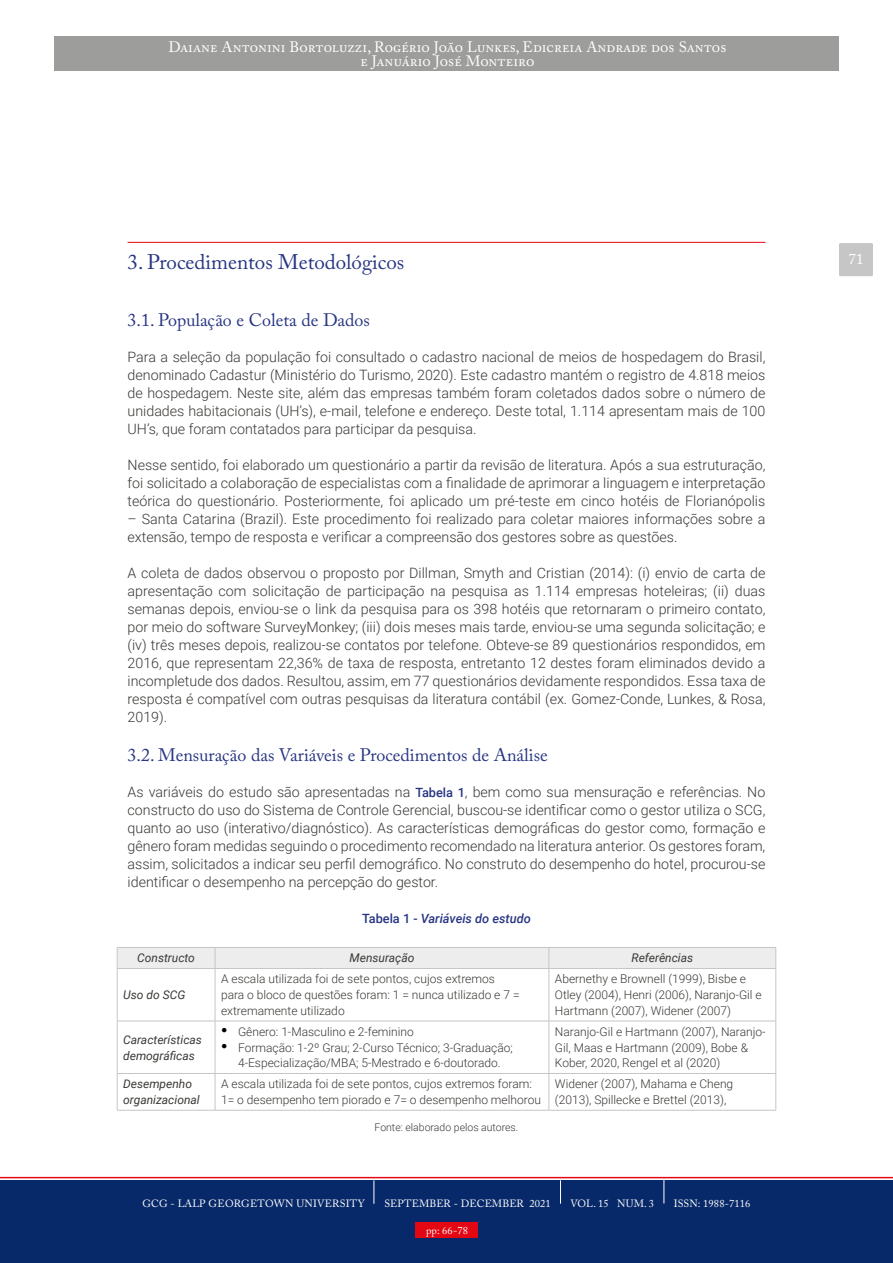
<style>
.page{position:relative;width:893px;height:1263px;background:#fff}
.page>*{position:absolute;margin:0;border:0;box-sizing:border-box;transform-origin:0 0}
.t1{font:21px "Adobe Caslon Pro";color:#283583}
.t2{font:18px "Adobe Caslon Pro";color:#283583}
.t3{font:15px/13.5px "Adobe Caslon Pro";letter-spacing:.005em;color:#fff;text-align:center}
.t4{font:300 14.25px/18px "Roboto";color:#3a3835;text-align:justify}
.t5{font:italic 500 12.75px "Roboto";color:#283583}
.t6{font:300 12px/15.8px "Roboto";color:#3a3835}
.t7{font:italic 12px/15.8px "Roboto";color:#3a3835}
.t8{font:10.5px "Adobe Caslon Pro";letter-spacing:.01em;color:#fff}
.t9{font:300 10.5px "Roboto";color:#3a3835}
.s1{font-weight:500;font-size:12.75px;color:#283583}
.s2{font-style:normal}
.s3{font-family:"Times New Roman";font-weight:400;font-size:18px;color:#000}
</style>
<div class="page">
<div style="left:54px;top:37px;width:785px;height:34px;background:#9d9d9c"></div>
<div style="left:0;top:1180px;width:893px;height:83px;background:#082969"></div>
<div style="left:839px;top:243px;width:34px;height:33px;background:#c6c6c6;border-radius:2px"></div>
<hr style="left:128px;top:242px;width:637px;height:1px;background:#e30613">
<svg style="left:0;top:1177px;width:893px;height:27px"></svg>
<div style="left:117px;top:948px;width:659px;height:20px;background:#ededed"></div>
<hr style="left:117px;top:968px;width:98px;height:1px;background:#c6c6c6">
<hr style="left:117px;top:969px;width:1px;height:52px;background:#c6c6c6">
<hr style="left:215px;top:968px;width:334px;height:1px;background:#c6c6c6">
<hr style="left:215px;top:969px;width:1px;height:52px;background:#c6c6c6">
<hr style="left:549px;top:968px;width:227px;height:1px;background:#c6c6c6">
<hr style="left:549px;top:969px;width:1px;height:52px;background:#c6c6c6">
<hr style="left:775px;top:969px;width:1px;height:52px;background:#c6c6c6">
<hr style="left:117px;top:1021px;width:1px;height:52px;background:#c6c6c6">
<hr style="left:215px;top:1021px;width:1px;height:52px;background:#c6c6c6">
<hr style="left:549px;top:1021px;width:1px;height:52px;background:#c6c6c6">
<hr style="left:775px;top:1021px;width:1px;height:52px;background:#c6c6c6">
<hr style="left:117px;top:1073px;width:98px;height:1px;background:#c6c6c6">
<hr style="left:117px;top:1074px;width:1px;height:36px;background:#c6c6c6">
<hr style="left:215px;top:1073px;width:334px;height:1px;background:#c6c6c6">
<hr style="left:215px;top:1074px;width:1px;height:36px;background:#c6c6c6">
<hr style="left:549px;top:1073px;width:227px;height:1px;background:#c6c6c6">
<hr style="left:549px;top:1074px;width:1px;height:36px;background:#c6c6c6">
<hr style="left:775px;top:1074px;width:1px;height:36px;background:#c6c6c6">
<hr style="left:117px;top:1110px;width:98px;height:1px;background:#c6c6c6">
<hr style="left:215px;top:1110px;width:334px;height:1px;background:#c6c6c6">
<hr style="left:549px;top:1110px;width:227px;height:1px;background:#c6c6c6">
<hr style="left:117px;top:947px;width:98px;height:1px;background:#c6c6c6">
<hr style="left:215px;top:947px;width:334px;height:1px;background:#c6c6c6">
<hr style="left:549px;top:947px;width:227px;height:1px;background:#c6c6c6">
<hr style="left:117px;top:1021px;width:98px;height:1px;background:#c6c6c6">
<hr style="left:215px;top:1021px;width:334px;height:1px;background:#c6c6c6">
<hr style="left:549px;top:1021px;width:227px;height:1px;background:#c6c6c6">
<div style="left:416px;top:1222px;width:62px;height:15px;background:#e30613"></div>
<p class="t3" style="left:168px;top:41px;width:559px">Daiane Antonini Bortoluzzi, Rogério João Lunkes, Edicreia Andrade dos Santos e Januário José Monteiro</p>
<h1 class="t1" style="left:128px;top:250px;width:278px">3. Procedimentos Metodológicos</h1>
<p class="t2" style="left:128px;top:309px;width:244px">3.1. População e Coleta de Dados</p>
<p class="t4" style="left:128px;top:348px;width:639px">Para a seleção da população foi consultado o cadastro nacional de meios de hospedagem do Brasil, denominado Cadastur (Ministério do Turismo, 2020). Este cadastro mantém o registro de 4.818 meios de hospedagem. Neste site, além das empresas também foram coletados dados sobre o número de unidades habitacionais (UH’s), e-mail, telefone e endereço. Deste total, 1.114 apresentam mais de 100<br>UH’s, que foram contatados para participar da pesquisa.</p>
<p class="t4" style="left:128px;top:456px;width:639px">Nesse sentido, foi elaborado um questionário a partir da revisão de literatura. Após a sua estruturação, foi solicitado a colaboração de especialistas com a finalidade de aprimorar a linguagem e interpretação teórica do questionário. Posteriormente, foi aplicado um pré-teste em cinco hotéis de Florianópolis</p>
<p class="t4" style="left:128px;top:510px;width:639px">– Santa Catarina (Brazil). Este procedimento foi realizado para coletar maiores informações sobre a extensão, tempo de resposta e verificar a compreensão dos gestores sobre as questões.</p>
<p class="t4" style="left:128px;top:564px;width:639px">A coleta de dados observou o proposto por Dillman, Smyth and Cristian (2014): (i) envio de carta de apresentação com solicitação de participação na pesquisa as 1.114 empresas hoteleiras; (ii) duas semanas depois, enviou-se o link da pesquisa para os 398 hotéis que retornaram o primeiro contato, por meio do software SurveyMonkey; (iii) dois meses mais tarde, enviou-se uma segunda solicitação; e (iv) três meses depois, realizou-se contatos por telefone. Obteve-se 89 questionários respondidos, em 2016, que representam 22,36% de taxa de resposta, entretanto 12 destes foram eliminados devido a incompletude dos dados. Resultou, assim, em 77 questionários devidamente respondidos. Essa taxa de resposta é compatível com outras pesquisas da literatura contábil (ex. Gomez-Conde, Lunkes, &amp; Rosa, 2019).</p>
<p class="t2" style="left:128px;top:744px;width:422px">3.2. Mensuração das Variáveis e Procedimentos de Análise</p>
<p class="t4" style="left:128px;top:783px;width:639px">As variáveis do estudo são apresentadas na <span class="s1">Tabela 1</span>, bem como sua mensuração e referências. No constructo do uso do Sistema de Controle Gerencial, buscou-se identificar como o gestor utiliza o SCG, quanto ao uso (interativo/diagnóstico). As características demográficas do gestor como, formação e gênero foram medidas seguindo o procedimento recomendado na literatura anterior. Os gestores foram, assim, solicitados a indicar seu perfil demográfico. No construto do desempenho do hotel, procurou-se identificar o desempenho na percepção do gestor.</p>
<p class="t5" style="left:362px;top:910px;width:170px"><span class="s2">Tabela 1 -</span> Variáveis do estudo</p>
<p class="t7" style="left:137px;top:950px;width:59px">Constructo</p>
<p class="t7" style="left:350px;top:950px;width:66px">Mensuração</p>
<p class="t7" style="left:631px;top:950px;width:63px">Referências</p>
<p class="t7" style="left:123px;top:987px;width:64px">Uso do SCG</p>
<p class="t6" style="left:221px;top:971px;width:300px">A escala utilizada foi de sete pontos, cujos extremos para o bloco de questões foram: 1 = nunca utilizado e 7 = extremamente utilizado</p>
<p class="t6" style="left:555px;top:971px;width:208px">Abernethy e Brownell (1999), Bisbe e<br>Otley (2004), Henri (2006), Naranjo-Gil e<br>Hartmann (2007), Widener (2007)</p>
<p class="t7" style="left:123px;top:1031px;width:80px">Características demográficas</p>
<p class="t6" style="left:221px;top:1023px;width:194px"><span class="s3">•</span> Gênero: 1-Masculino e 2-feminino</p>
<p class="t6" style="left:221px;top:1039px;width:293px;text-align:center"><span class="s3">•</span> Formação: 1-2º Grau; 2-Curso Técnico; 3-Graduação;<br>4-Especialização/MBA; 5-Mestrado e 6-doutorado.</p>
<p class="t6" style="left:555px;top:1023px;width:212px">Naranjo-Gil e Hartmann (2007), Naranjo-<br>Gil, Maas e Hartmann (2009), Bobe &amp;<br>Kober, 2020, Rengel et al (2020)</p>
<p class="t7" style="left:123px;top:1076px;width:78px">Desempenho organizacional</p>
<p class="t6" style="left:221px;top:1076px;width:321px">A escala utilizada foi de sete pontos, cujos extremos foram:<br>1= o desempenho tem piorado e 7= o desempenho melhorou</p>
<p class="t6" style="left:555px;top:1076px;width:180px">Widener (2007), Mahama e Cheng (2013), Spillecke e Brettel (2013),</p>
<p class="t9" style="left:375px;top:1120px;width:145px">Fonte: elaborado pelos autores.</p>
<p class="t8" style="left:143px;top:1197px;width:224px">GCG - LALP GEORGETOWN UNIVERSITY</p>
<p class="t8" style="left:384px;top:1197px;width:168px">SEPTEMBER - DECEMBER 2021</p>
<p class="t8" style="left:570px;top:1197px;width:85px">VOL. 15 NUM. 3</p>
<p class="t8" style="left:674px;top:1197px;width:78px">ISSN: 1988-7116</p>
<p class="t8" style="left:426px;top:1224px;width:43px">pp: 66-78</p>
<p class="t3" style="left:848px;top:252px;width:16px">71</p>
</div>
